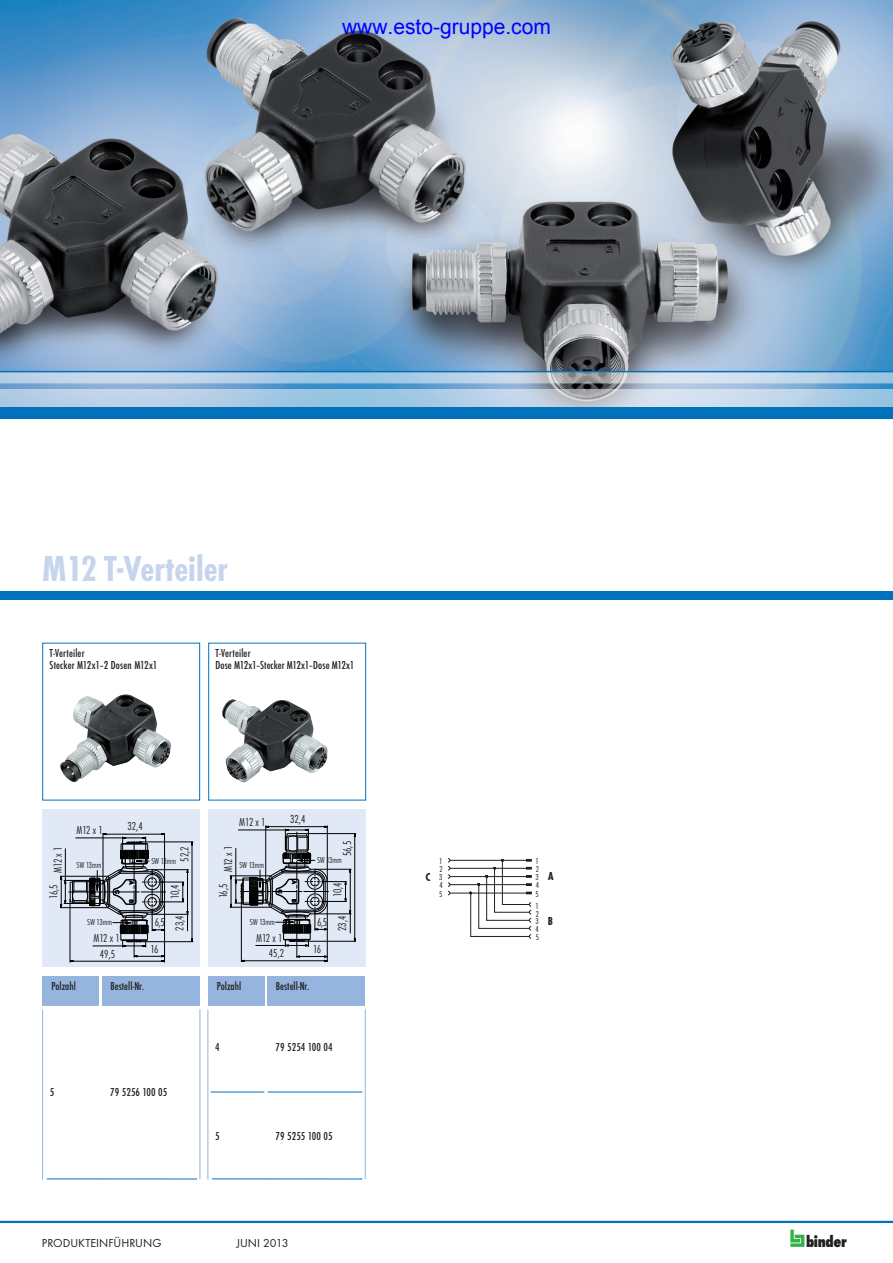
<style>
.page{position:relative;width:893px;height:1263px;background:#fff}
.page>*{position:absolute;margin:0;border:0;box-sizing:border-box;transform-origin:0 0}
.t1{font:700 condensed 37.5px "Futura T";color:#c6d5ed}
.t2{font:21px "Arial";color:#00f}
.t3{font:800 condensed 16.65px "Futura T";letter-spacing:-.02em;color:#231f20}
.t4{font:500 condensed 12px/12px "Futura T";letter-spacing:.005em;color:#231f20}
.t5{font:300 condensed 12px/15.3px "Futura T";color:#231f20;text-align:right}
.t6{font:12px "Futura T";color:#231f20}
.t7{font:700 condensed 12px "Futura T";color:#231f20}
.t8{font:300 condensed 9px/8.1px "Futura T";color:#231f20;text-align:justify}
</style>
<div class="page">
<img style="left:222px;top:699px;width:106px;height:84px">
<div style="left:208px;top:643px;width:158px;height:157px;border:1px solid #0072bc"></div>
<img style="left:60px;top:694px;width:111px;height:89px">
<img style="left:0;top:0;width:893px;height:389px">
<div style="left:0;top:591px;width:893px;height:9px;background:#0072bc"></div>
<hr style="left:0;top:1221px;width:893px;height:2px;background:#0072bc">
<svg style="left:790px;top:1229px;width:14px;height:18px"></svg>
<div style="left:43px;top:809px;width:157px;height:158px;background:#e1e9f6"></div>
<div style="left:208px;top:809px;width:158px;height:158px;background:#e1e9f6"></div>
<svg style="left:0;top:372px;width:893px;height:11px;background:#b3cbe0"></svg>
<svg style="left:0;top:389px;width:893px;height:19px;background:#abc9e1"></svg>
<hr style="left:0;top:371px;width:893px;height:1px;background:#0072bc">
<div style="left:0;top:408px;width:893px;height:11px;background:#0072bc"></div>
<hr style="left:47px;top:1178px;width:150px;height:1px;background:#0072bc">
<hr style="left:42px;top:1010px;width:1px;height:169px;background:#95b5de">
<hr style="left:200px;top:1009px;width:1px;height:170px;background:#95b5de">
<div style="left:102px;top:976px;width:98px;height:29px;background:#95b5de"></div>
<div style="left:43px;top:976px;width:56px;height:29px;background:#95b5de"></div>
<hr style="left:212px;top:1178px;width:150px;height:1px;background:#0072bc">
<hr style="left:208px;top:1010px;width:1px;height:169px;background:#95b5de">
<hr style="left:365px;top:1009px;width:1px;height:170px;background:#95b5de">
<div style="left:267px;top:976px;width:98px;height:29px;background:#95b5de"></div>
<div style="left:208px;top:976px;width:56px;height:29px;background:#95b5de"></div>
<hr style="left:211px;top:1092px;width:53px;height:1px;background:#0072bc">
<hr style="left:268px;top:1092px;width:94px;height:1px;background:#0072bc">
<hr style="left:327px;top:825px;width:1px;height:56px;background:#000">
<hr style="left:265px;top:825px;width:1px;height:58px;background:#000">
<svg style="left:230px;top:826px;width:126px;height:136px"></svg>
<hr style="left:60px;top:907px;width:48px;height:1px;background:#000">
<hr style="left:60px;top:876px;width:48px;height:1px;background:#000">
<svg style="left:61px;top:833px;width:132px;height:129px"></svg>
<hr style="left:450px;top:860px;width:80px;height:1px;background:#231f20">
<hr style="left:450px;top:868px;width:80px;height:1px;background:#231f20">
<hr style="left:450px;top:876px;width:80px;height:1px;background:#231f20">
<hr style="left:450px;top:884px;width:80px;height:1px;background:#231f20">
<hr style="left:450px;top:893px;width:80px;height:1px;background:#231f20">
<svg style="left:448px;top:858px;width:2px;height:37px"></svg>
<svg style="left:469px;top:859px;width:63px;height:80px"></svg>
<h2 class="t2" style="left:342px;top:13px;width:210px">www.esto-gruppe.com</h2>
<h1 class="t1" style="left:42px;top:546px;width:187px">M12 T-Verteiler</h1>
<p class="t4" style="left:50px;top:647px;width:109px">T-Verteiler<br>Stecker M12x1–2 Dosen M12x1</p>
<p class="t4" style="left:216px;top:647px;width:140px">T-Verteiler<br>Dose M12x1–Stecker M12x1–Dose M12x1</p>
<p class="t5" style="left:50px;top:899px;width:54px;rotate:-90deg">16,5 M12 x 1</p>
<p class="t5" style="left:77px;top:822px;width:28px">M12 x 1</p>
<p class="t5" style="left:127px;top:818px;width:17px">32,4</p>
<p class="t5" style="left:239px;top:814px;width:28px">M12 x 1</p>
<p class="t5" style="left:290px;top:811px;width:17px">32,4</p>
<p class="t5" style="left:339px;top:856px;width:17px;rotate:-90deg">56,5</p>
<p class="t5" style="left:177px;top:862px;width:17px;rotate:-90deg">52,2</p>
<p class="t5" style="left:220px;top:898px;width:54px;rotate:-90deg">16,5 M12 x 1</p>
<p class="t8" style="left:317px;top:856px;width:26px">SW 13mm</p>
<p class="t8" style="left:151px;top:856px;width:26px">SW 13mm</p>
<p class="t8" style="left:535px;top:857px;width:5px">1<br>2<br>3<br>4</p>
<p class="t8" style="left:535px;top:902px;width:5px">1<br>2<br>3</p>
<p class="t8" style="left:77px;top:861px;width:26px">SW 13mm</p>
<p class="t8" style="left:439px;top:857px;width:5px">1<br>2<br>3<br>4</p>
<p class="t8" style="left:239px;top:860px;width:26px">SW 13mm</p>
<p class="t7" style="left:425px;top:869px;width:7px">C</p>
<p class="t5" style="left:330px;top:897px;width:16px;rotate:-90deg">10,4</p>
<p class="t5" style="left:167px;top:899px;width:16px;rotate:-90deg">10,4</p>
<p class="t8" style="left:439px;top:889px;width:5px">5</p>
<p class="t8" style="left:535px;top:889px;width:5px">5</p>
<p class="t8" style="left:536px;top:933px;width:5px">5</p>
<p class="t5" style="left:172px;top:930px;width:17px;rotate:-90deg">23,4</p>
<p class="t5" style="left:334px;top:931px;width:17px;rotate:-90deg">23,4</p>
<p class="t5" style="left:317px;top:914px;width:12px">6,5</p>
<p class="t5" style="left:155px;top:914px;width:12px">6,5</p>
<p class="t8" style="left:250px;top:917px;width:26px">SW 13mm</p>
<p class="t8" style="left:87px;top:918px;width:26px">SW 13mm</p>
<p class="t8" style="left:536px;top:925px;width:5px">4</p>
<p class="t5" style="left:256px;top:930px;width:30px">M12 x 1<br>45,2</p>
<p class="t5" style="left:93px;top:930px;width:28px">M12 x 1</p>
<p class="t5" style="left:150px;top:941px;width:10px">16</p>
<p class="t5" style="left:313px;top:941px;width:10px">16</p>
<p class="t5" style="left:100px;top:946px;width:17px">49,5</p>
<p class="t4" style="left:51px;top:980px;width:26px">Polzahl</p>
<p class="t4" style="left:111px;top:980px;width:35px">Bestell-Nr.</p>
<p class="t4" style="left:217px;top:980px;width:26px">Polzahl</p>
<p class="t4" style="left:276px;top:980px;width:35px">Bestell-Nr.</p>
<p class="t7" style="left:548px;top:869px;width:7px">A</p>
<p class="t7" style="left:548px;top:914px;width:7px">B</p>
<p class="t4" style="left:50px;top:1086px;width:6px">5</p>
<p class="t4" style="left:110px;top:1086px;width:58px">79 5256 100 05</p>
<p class="t4" style="left:215px;top:1041px;width:6px">4</p>
<p class="t4" style="left:215px;top:1130px;width:6px">5</p>
<p class="t4" style="left:276px;top:1041px;width:58px">79 5254 100 04</p>
<p class="t4" style="left:276px;top:1130px;width:58px">79 5255 100 05</p>
<p class="t6" style="left:42px;top:1236px;width:121px">PRODUKTEINFÜHRUNG</p>
<p class="t6" style="left:236px;top:1236px;width:54px">JUNI 2013</p>
<h3 class="t3" style="left:806px;top:1231px;width:42px">binder</h3>
</div>
